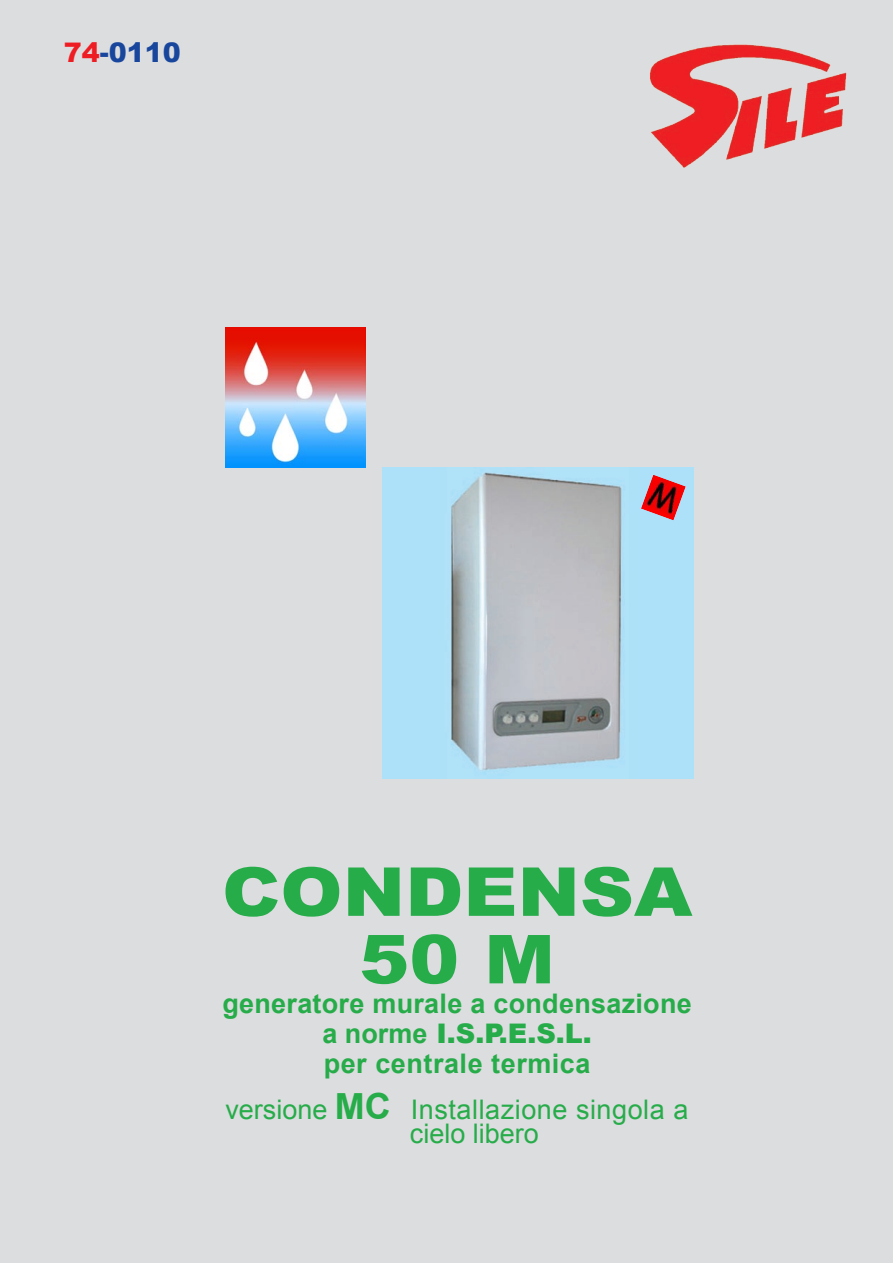
<style>
.page{position:relative;width:893px;height:1263px;background:#dcdddf}
.page>*{position:absolute;margin:0;border:0;box-sizing:border-box;transform-origin:0 0}
.t1{font:900 67.5px "Arial";color:#27ac4a;scale:1.11 1}
.t2{font:700 27px "Arial";letter-spacing:.01em;color:#27ac4a}
.t3{font:27px "Arial";letter-spacing:.02em;color:#27ac4a}
.t4{font:900 27px "Arial";color:#27ac4a}
.t5{font:27px "Arial";color:#27ac4a}
.t6{font:900 27px "Arial";color:#18469d}
.s1{color:#ee1d23}
.s2{font-weight:700}
.s3{font-weight:700;font-size:36px}
</style>
<div class="page">
<img style="left:383px;top:468px;width:310px;height:310px">
<img style="left:225px;top:327px;width:141px;height:141px">
<img style="left:649px;top:44px;width:198px;height:124px">
<img style="left:641px;top:475px;width:45px;height:45px">
<p class="t6" style="left:64px;top:33px;width:119px"><span class="s1">74</span>-0110</p>
<p class="t1" style="left:222px;top:843px;width:425px">CONDENSA</p>
<p class="t1" style="left:359px;top:910px;width:178px">50 M</p>
<p class="t4" style="left:322px;top:1014px;width:271px"><span class="s2">a norme</span> I.S.P.E.S.L.</p>
<p class="t2" style="left:324px;top:1046px;width:268px">per centrale termica</p>
<p class="t3" style="left:225px;top:1092px;width:465px">versione <span class="s3">MC</span> Installazione singola a</p>
<p class="t5" style="left:410px;top:1116px;width:131px">cielo libero</p>
<p class="t2" style="left:222px;top:986px;width:471px">generatore murale a condensazione</p>
</div>
